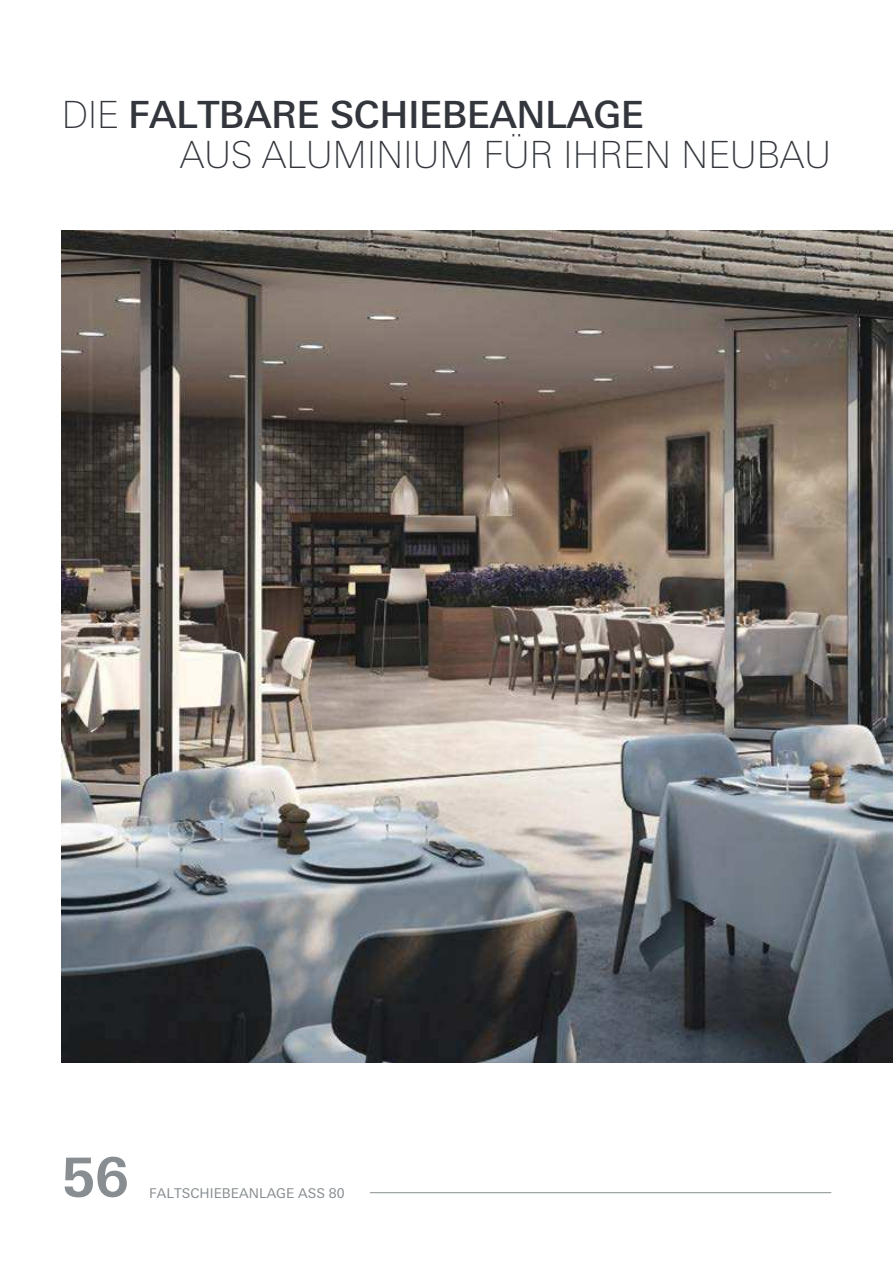
<style>
.page{position:relative;width:893px;height:1263px;background:#fff}
.page>*{position:absolute;margin:0;border:0;box-sizing:border-box;transform-origin:0 0}
.t1{font:700 54px "LT Univers Basic";color:#878d91}
.t2{font:100 37.5px/39.9px "LT Univers Basic";letter-spacing:-.01em;color:#33373d}
.t3{font:13.5px "LT Univers Basic";color:#878d91}
.s1{font-weight:500}
</style>
<div class="page">
<img style="left:61px;top:231px;width:832px;height:831px">
<hr style="left:370px;top:1192px;width:461px;height:1px;background:#878d91">
<p class="t2" style="left:180px;top:95px;width:653px;text-indent:-118px">DIE <span class="s1">FALTBARE SCHIEBEANLAGE<br></span>AUS ALUMINIUM FÜR IHREN NEUBAU</p>
<h1 class="t1" style="left:62px;top:1146px;width:69px">56</h1>
<p class="t3" style="left:149px;top:1185px;width:197px">FALTSCHIEBEANLAGE ASS 80</p>
</div>
